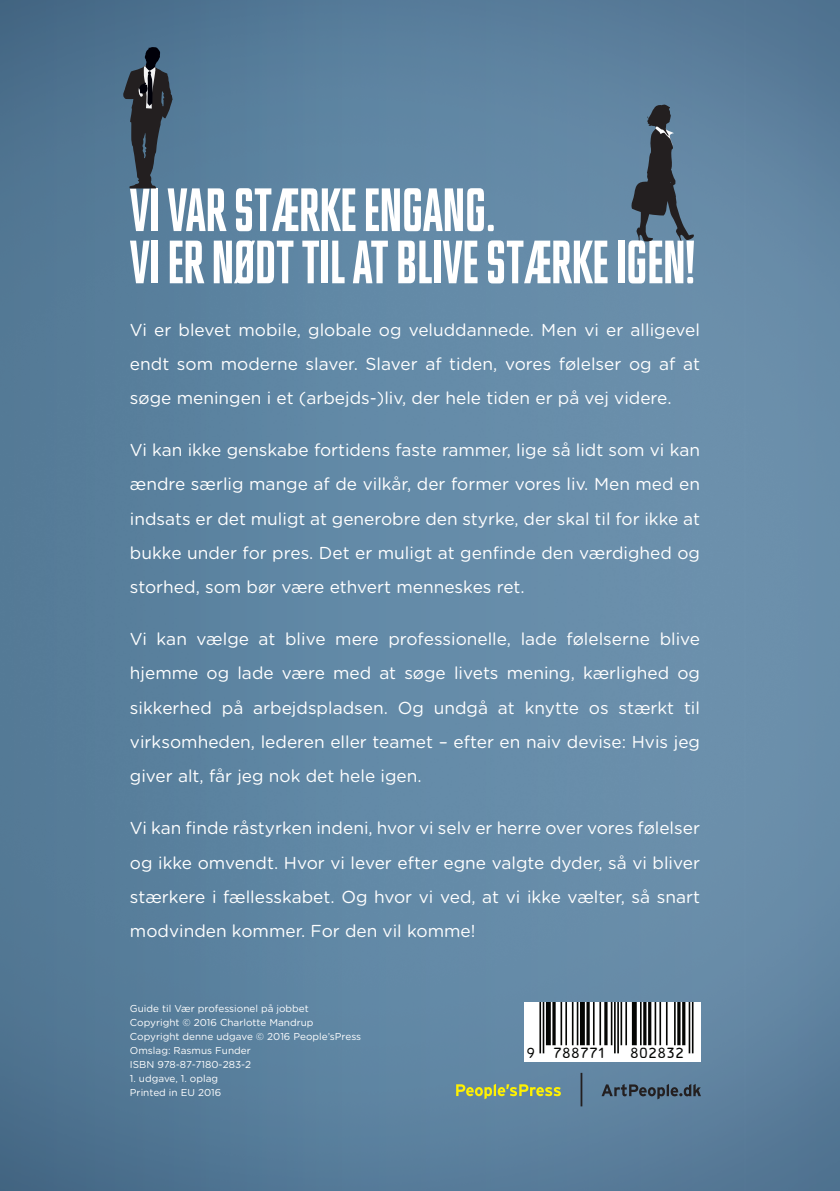
<style>
.page{position:relative;width:840px;height:1191px;background:#fff}
.page>*{position:absolute;margin:0;border:0;box-sizing:border-box;transform-origin:0 0}
.t1{font:61.2px/52.2px "Filmotype Glenlake";color:#fff}
.t2{font:17.2px/34.2px "Gotham Rounded";color:#fff;text-align:justify}
.t3{font:10px/14px "Gotham Rounded";color:#fff}
</style>
<div class="page">
<img style="left:0;top:0;width:839px;height:1191px">
<div style="left:524px;top:1002px;width:176px;height:60px;background:#fff"></div>
<svg style="left:539px;top:1002px;width:154px;height:52px"></svg>
<hr style="left:542px;top:1002px;width:2px;height:51px;background:#040503">
<hr style="left:539px;top:1002px;width:1px;height:51px;background:#040503">
<div style="left:545px;top:1002px;width:5px;height:43px;background:#040503"></div>
<hr style="left:552px;top:1002px;width:3px;height:43px;background:#040503">
<hr style="left:576px;top:1002px;width:2px;height:43px;background:#040503">
<hr style="left:571px;top:1002px;width:2px;height:43px;background:#040503">
<hr style="left:565px;top:1002px;width:1px;height:43px;background:#040503">
<hr style="left:560px;top:1002px;width:2px;height:43px;background:#040503">
<div style="left:579px;top:1002px;width:5px;height:43px;background:#040503"></div>
<hr style="left:586px;top:1002px;width:3px;height:43px;background:#040503">
<hr style="left:599px;top:1002px;width:1px;height:43px;background:#040503">
<hr style="left:592px;top:1002px;width:2px;height:43px;background:#040503">
<hr style="left:604px;top:1002px;width:3px;height:43px;background:#040503">
<hr style="left:625px;top:1002px;width:1px;height:43px;background:#040503">
<hr style="left:620px;top:1002px;width:1px;height:43px;background:#040503">
<hr style="left:617px;top:1002px;width:1px;height:51px;background:#040503">
<hr style="left:613px;top:1002px;width:2px;height:51px;background:#040503">
<hr style="left:610px;top:1002px;width:2px;height:43px;background:#040503">
<div style="left:631px;top:1002px;width:5px;height:43px;background:#040503"></div>
<hr style="left:639px;top:1002px;width:2px;height:43px;background:#040503">
<svg style="left:647px;top:1002px;width:4px;height:43px"></svg>
<hr style="left:643px;top:1002px;width:3px;height:43px;background:#040503">
<hr style="left:673px;top:1002px;width:2px;height:43px;background:#040503">
<hr style="left:665px;top:1002px;width:2px;height:43px;background:#040503">
<hr style="left:659px;top:1002px;width:1px;height:43px;background:#040503">
<hr style="left:654px;top:1002px;width:1px;height:43px;background:#040503">
<svg style="left:681px;top:1002px;width:4px;height:43px"></svg>
<hr style="left:677px;top:1002px;width:3px;height:43px;background:#040503">
<hr style="left:691px;top:1002px;width:2px;height:51px;background:#040503">
<hr style="left:688px;top:1002px;width:2px;height:51px;background:#040503">
<svg style="left:456px;top:1083px;width:104px;height:16px"></svg>
<hr style="left:580px;top:1072px;width:2px;height:34px;background:#231f20">
<svg style="left:601px;top:1084px;width:99px;height:15px"></svg>
<svg style="left:630px;top:104px;width:65px;height:138px"></svg>
<svg style="left:123px;top:47px;width:50px;height:141px"></svg>
<svg style="left:553px;top:1047px;width:49px;height:7px"></svg>
<svg style="left:630px;top:1047px;width:52px;height:7px"></svg>
<h1 class="t1" style="left:130px;top:183px;width:566px">VI VAR STÆRKE ENGANG.<br>VI ER NØDT TIL AT BLIVE STÆRKE IGEN!</h1>
<p class="t2" style="left:130px;top:311px;width:571px">Vi er blevet mobile, globale og veluddannede. Men vi er alligevel endt som moderne slaver. Slaver af tiden, vores følelser og af at søge meningen i et (arbejds-)liv, der hele tiden er på vej videre.</p>
<p class="t2" style="left:130px;top:432px;width:571px">Vi kan ikke genskabe fortidens faste rammer, lige så lidt som vi kan ændre særlig mange af de vilkår, der former vores liv. Men med en indsats er det muligt at generobre den styrke, der skal til for ikke at bukke under for pres. Det er muligt at genfinde den værdighed og storhed, som bør være ethvert menneskes ret.</p>
<p class="t2" style="left:130px;top:621px;width:571px">Vi kan vælge at blive mere professionelle, lade følelserne blive hjemme og lade være med at søge livets mening, kærlighed og sikkerhed på arbejdspladsen. Og undgå at knytte os stærkt til virksomheden, lederen eller teamet – efter en naiv devise: Hvis jeg giver alt, får jeg nok det hele igen.</p>
<p class="t2" style="left:130px;top:810px;width:571px">Vi kan finde råstyrken indeni, hvor vi selv er herre over vores følelser og ikke omvendt. Hvor vi lever efter egne valgte dyder, så vi bliver stærkere i fællesskabet. Og hvor vi ved, at vi ikke vælter, så snart modvinden kommer. For den vil komme!</p>
<p class="t3" style="left:130px;top:1001px;width:232px">Guide til Vær professionel på jobbet<br>Copyright © 2016 Charlotte Mandrup<br>Copyright denne udgave © 2016 People’sPress<br>Omslag: Rasmus Funder<br>ISBN 978-87-7180-283-2</p>
<p class="t3" style="left:130px;top:1071px;width:93px">1. udgave, 1. oplag<br>Printed in EU 2016</p>
</div>
